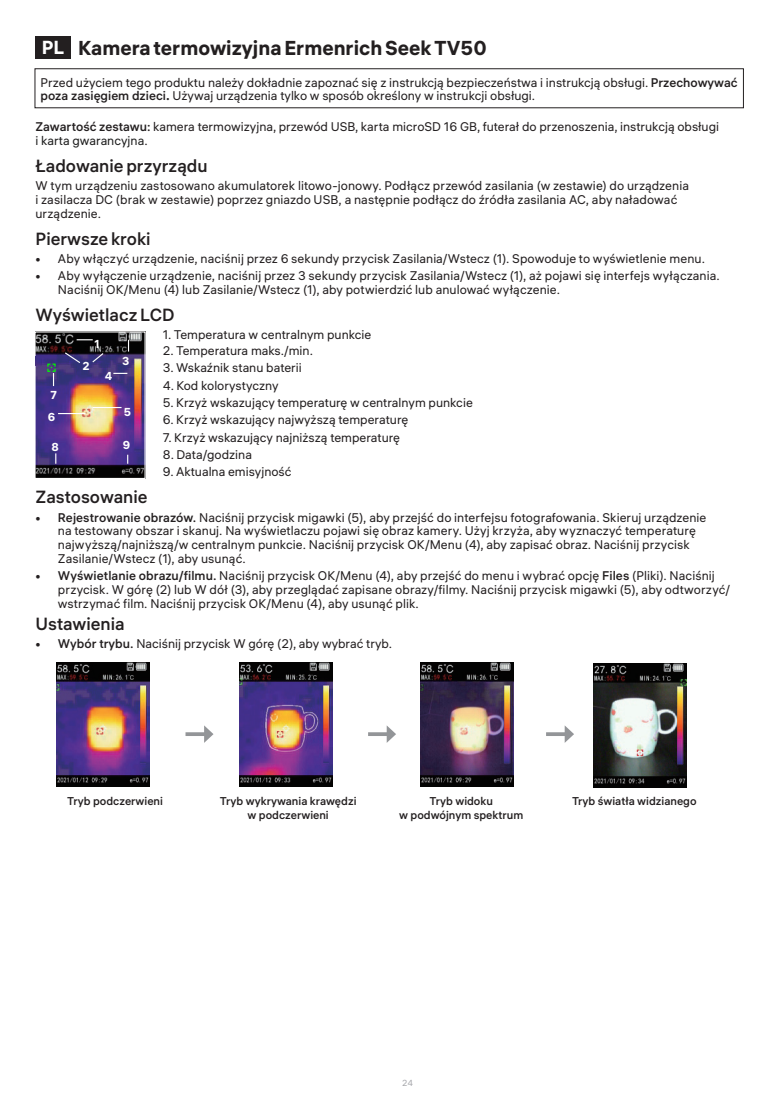
<style>
.page{position:relative;width:780px;height:1099px;background:#fff}
.page>*{position:absolute;margin:0;border:0;box-sizing:border-box;transform-origin:0 0}
.t1{font:700 20px "ALS Hauss";color:#231f20}
.t2{font:700 18.75px "ALS Hauss";color:#fff}
.t3{font:500 17.5px "ALS Hauss";color:#231f20}
.t4{font:12.5px/13.8px "ALS Hauss";color:#231f20}
.t5{font:700 11.5px "ALS Hauss";color:#fff}
.List_Paragraph{font:500 11.25px/13.8px "ALS Hauss";color:#231f20;text-align:center}
.t6{font:8.75px "ALS Hauss";color:#a8a9ad}
.s1{font-weight:500}
.s2{font-weight:700}
.s3{color:#1f1f1f}
</style>
<div class="page">
<div style="left:35px;top:36px;width:36px;height:23px;background:#231f20"></div>
<img style="left:57px;top:662px;width:93px;height:124px">
<img style="left:420px;top:662px;width:93px;height:124px">
<img style="left:239px;top:662px;width:93px;height:124px">
<img style="left:593px;top:663px;width:93px;height:124px">
<img style="left:36px;top:333px;width:108px;height:144px">
<div style="left:34px;top:331px;width:112px;height:148px;border:1px solid #fff"></div>
<svg style="left:77px;top:339px;width:16px;height:1px"></svg>
<svg style="left:64px;top:351px;width:17px;height:13px"></svg>
<svg style="left:91px;top:352px;width:14px;height:11px"></svg>
<svg style="left:58px;top:413px;width:27px;height:1px"></svg>
<svg style="left:93px;top:407px;width:28px;height:1px"></svg>
<svg style="left:35px;top:357px;width:21px;height:29px"></svg>
<svg style="left:113px;top:373px;width:14px;height:1px"></svg>
<div style="left:35px;top:68px;width:708px;height:40px;border:1px solid #231f20"></div>
<svg style="left:185px;top:732px;width:19px;height:4px"></svg>
<svg style="left:204px;top:725px;width:9px;height:17px"></svg>
<svg style="left:368px;top:732px;width:18px;height:4px"></svg>
<svg style="left:386px;top:725px;width:10px;height:17px"></svg>
<svg style="left:546px;top:732px;width:18px;height:4px"></svg>
<svg style="left:564px;top:725px;width:10px;height:17px"></svg>
<p class="t2" style="left:42px;top:35px;width:24px">PL</p>
<p class="t1" style="left:78px;top:35px;width:410px">KameratermowizyjnaErmenrichSeekTV50</p>
<p class="t4" style="left:41px;top:75px;width:698px">Przed użyciem tego produktu należy dokładnie zapoznać się z instrukcją bezpieczeństwa i instrukcją obsługi. <span class="s1">Przechowywać poza zasięgiem dzieci</span><span class="s2">.</span> Używaj urządzenia tylko w sposób określony w instrukcji obsługi.</p>
<p class="t4" style="left:35px;top:120px;width:685px"><span class="s1">Zawartość zestawu:</span> kamera termowizyjna, przewód USB, karta microSD 16 GB, futerał do przenoszenia, instrukcją obsługi <span class="s3">i karta gwarancyjna</span>.</p>
<p class="t3" style="left:35px;top:155px;width:174px">Ładowanie przyrządu</p>
<p class="t4" style="left:35px;top:179px;width:655px">W tym urządzeniu zastosowano akumulatorek litowo-jonowy. Podłącz przewód zasilania (w zestawie) do urządzenia i zasilacza DC (brak w zestawie) poprzez gniazdo USB, a następnie podłącz do źródła zasilania AC, aby naładować urządzenie.</p>
<p class="t3" style="left:35px;top:228px;width:117px">Pierwsze kroki</p>
<p class="t4" style="left:35px;top:252px;width:671px">• Aby włączyć urządzenie, naciśnij przez 6 sekundy przycisk Zasilania/Wstecz (1). Spowoduje to wyświetlenie menu.</p>
<p class="t4" style="left:58px;top:269px;width:663px;text-indent:-22px">• Aby wyłączenie urządzenie, naciśnij przez 3 sekundy przycisk Zasilania/Wstecz (1), aż pojawi się interfejs wyłączania.<br>Naciśnij OK/Menu (4) lub Zasilanie/Wstecz (1), aby potwierdzić lub anulować wyłączenie.</p>
<p class="t3" style="left:35px;top:304px;width:141px">Wyświetlacz LCD</p>
<p class="t4" style="left:163px;top:328px;width:210px">1. Temperatura w centralnym punkcie</p>
<p class="t4" style="left:163px;top:344px;width:152px">2. Temperatura maks./min.</p>
<p class="t4" style="left:163px;top:361px;width:140px">3. Wskaźnik stanu baterii</p>
<p class="t4" style="left:163px;top:378px;width:117px">4. Kod kolorystyczny</p>
<p class="t4" style="left:163px;top:395px;width:311px">5. Krzyż wskazujący temperaturę w centralnym punkcie</p>
<p class="t4" style="left:163px;top:413px;width:247px">6. Krzyż wskazujący najwyższą temperaturę</p>
<p class="t4" style="left:163px;top:430px;width:239px">7. Krzyż wskazujący najniższą temperaturę</p>
<p class="t4" style="left:163px;top:447px;width:91px">8. Data/godzina</p>
<p class="t4" style="left:163px;top:465px;width:130px">9. Aktualna emisyjność</p>
<p class="t3" style="left:35px;top:486px;width:114px">Zastosowanie</p>
<p class="t4" style="left:58px;top:510px;width:650px;text-indent:-22px">• <span class="s1">Rejestrowanie obrazów.</span> Naciśnij przycisk migawki (5), aby przejść do interfejsu fotografowania. Skieruj urządzenie na testowany obszar i skanuj. Na wyświetlaczu pojawi się obraz kamery. Użyj krzyża, aby wyznaczyć temperaturę najwyższą/najniższą/w centralnym punkcie. Naciśnij przycisk OK/Menu (4), aby zapisać obraz. Naciśnij przycisk Zasilanie/Wstecz (1), aby usunąć.</p>
<p class="t4" style="left:58px;top:569px;width:673px;text-indent:-22px">• <span class="s1">Wyświetlanie obrazu/filmu.</span> Naciśnij przycisk OK/Menu (4), aby przejść do menu i wybrać opcję <span class="s1">Files</span> (Pliki). Naciśnij przycisk. W górę (2) lub W dół (3), aby przeglądać zapisane obrazy/filmy. Naciśnij przycisk migawki (5), aby odtworzyć/ wstrzymać film. Naciśnij przycisk OK/Menu (4), aby usunąć plik.</p>
<p class="t3" style="left:35px;top:612px;width:91px">Ustawienia</p>
<p class="t4" style="left:35px;top:636px;width:358px">• <span class="s1">Wybór trybu.</span> Naciśnij przycisk W górę (2), aby wybrać tryb.</p>
<p class="t5" style="left:94px;top:336px;width:7px">1</p>
<p class="t5" style="left:122px;top:353px;width:9px">3</p>
<p class="t5" style="left:82px;top:358px;width:9px">2</p>
<p class="t5" style="left:105px;top:369px;width:9px">4</p>
<p class="t5" style="left:51px;top:387px;width:8px">7</p>
<p class="t5" style="left:48px;top:410px;width:9px">6</p>
<p class="t5" style="left:51px;top:439px;width:9px">8</p>
<p class="t5" style="left:123px;top:437px;width:9px">9</p>
<p class="t5" style="left:124px;top:404px;width:9px">5</p>
<p class="List_Paragraph" style="left:67px;top:794px;width:97px">Tryb podczerwieni</p>
<p class="List_Paragraph" style="left:220px;top:794px;width:138px">Tryb wykrywania krawędzi w podczerwieni</p>
<p class="List_Paragraph" style="left:399px;top:794px;width:125px">Tryb widoku<br>w podwójnym spektrum</p>
<p class="List_Paragraph" style="left:572px;top:794px;width:126px">Tryb światła widzianego</p>
<p class="t6" style="left:402px;top:1077px;width:12px">24</p>
</div>
